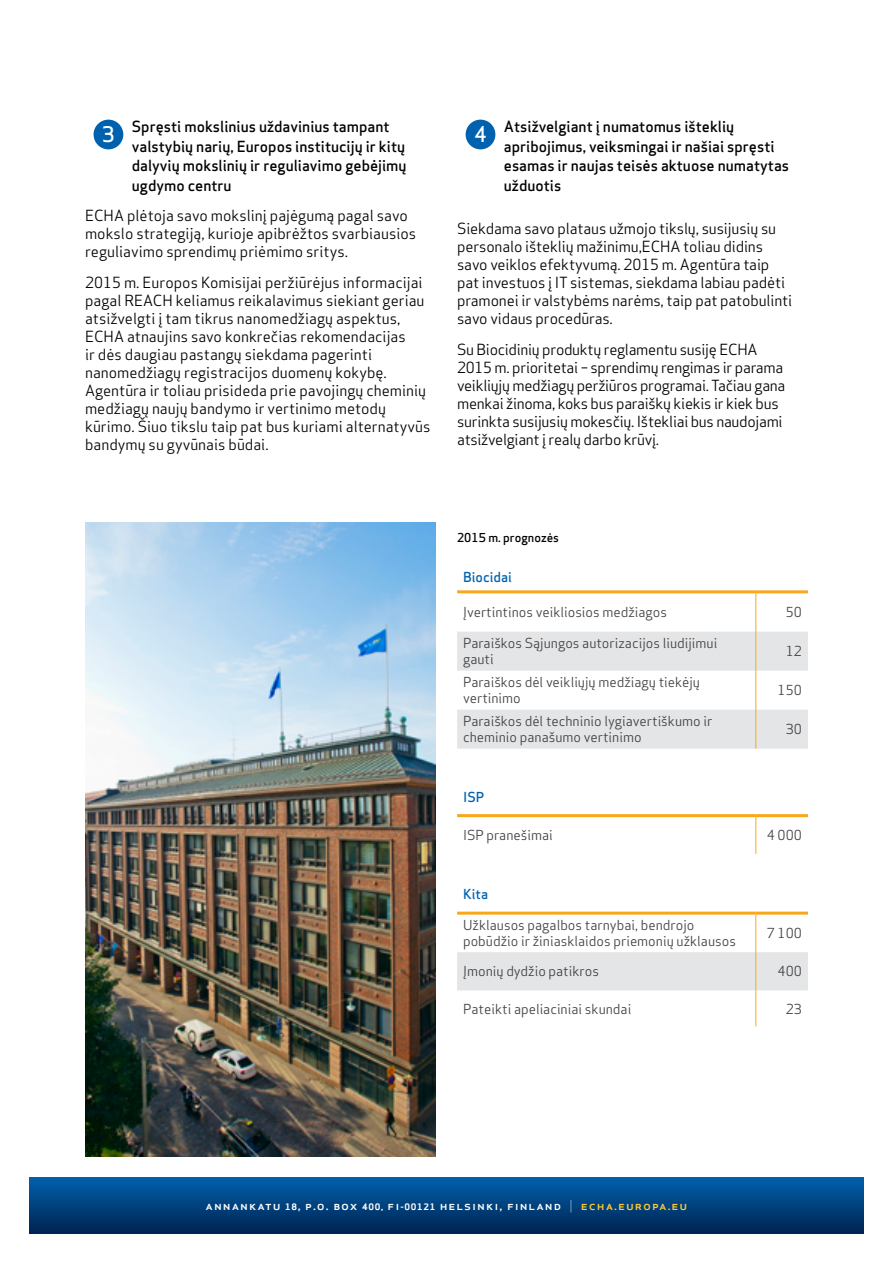
<style>
.page{position:relative;width:893px;height:1263px;background:#fff}
.page>*{position:absolute;margin:0;border:0;box-sizing:border-box;transform-origin:0 0}
.t1{font:500 21px "Apex Sans";color:#fff}
.t2{font:15px/18px "Apex Sans";color:#000}
.t3{font:15px/18px "Apex Sans";letter-spacing:-.02em;color:#000}
.t4{font:500 15px/19.5px "Apex Sans";color:#000}
.t5{font:13.5px/16.2px "Apex Sans";color:#414042}
.t6{font:500 13.5px "Apex Sans";color:#0061af}
.t7{font:500 12.15px "Apex Sans";letter-spacing:.075em;color:#fff;scale:1.08 1}
.t8{font:500 12px "Apex Sans";color:#000}
.s1{font-weight:700;font-size:8.7px}
.s2{font-weight:700;font-size:8.25px}
.s3{font-weight:300}
.s4{color:#ffc92f}
</style>
<div class="page">
<svg style="left:30px;top:1178px;width:833px;height:55px;background:#00417e"></svg>
<svg style="left:457px;top:632px;width:351px;height:117px"></svg>
<hr style="left:756px;top:593px;width:1px;height:39px;background:#faa61a">
<hr style="left:756px;top:632px;width:1px;height:39px;background:#faa61a">
<hr style="left:756px;top:671px;width:1px;height:39px;background:#faa61a">
<hr style="left:756px;top:710px;width:1px;height:39px;background:#faa61a">
<hr style="left:457px;top:590px;width:299px;height:3px;background:#faa61a">
<hr style="left:756px;top:590px;width:52px;height:3px;background:#faa61a">
<div style="left:466px;top:120px;width:29px;height:29px;background:#0061af;border-radius:50%"></div>
<div style="left:94px;top:120px;width:29px;height:29px;background:#0061af;border-radius:50%"></div>
<hr style="left:457px;top:814px;width:299px;height:3px;background:#faa61a">
<hr style="left:756px;top:814px;width:52px;height:3px;background:#faa61a">
<hr style="left:756px;top:817px;width:1px;height:37px;background:#faa61a">
<div style="left:457px;top:952px;width:351px;height:38px;background:#e4e5e6"></div>
<hr style="left:457px;top:912px;width:299px;height:3px;background:#faa61a">
<hr style="left:756px;top:912px;width:52px;height:3px;background:#faa61a">
<hr style="left:756px;top:915px;width:1px;height:37px;background:#faa61a">
<hr style="left:756px;top:952px;width:1px;height:38px;background:#faa61a">
<hr style="left:756px;top:990px;width:1px;height:36px;background:#faa61a">
<img style="left:85px;top:522px;width:351px;height:635px">
<p class="t4" style="left:132px;top:115px;width:276px">Spręsti mokslinius uždavinius tampant valstybių narių, Europos institucijų ir kitų dalyvių mokslinių ir reguliavimo gebėjimų ugdymo centru</p>
<p class="t2" style="left:85px;top:205px;width:333px">ECHA plėtoja savo mokslinį pajėgumą pagal savo mokslo strategiją, kurioje apibrėžtos svarbiausios reguliavimo sprendimų priėmimo sritys.</p>
<p class="t2" style="left:85px;top:272px;width:347px">2015 m. Europos Komisijai peržiūrėjus informacijai pagal REACH keliamus reikalavimus siekiant geriau atsižvelgti į tam tikrus nanomedžiagų aspektus, ECHA atnaujins savo konkrečias rekomendacijas<br>ir dės daugiau pastangų siekdama pagerinti nanomedžiagų registracijos duomenų kokybę.<br>Agentūra ir toliau prisideda prie pavojingų cheminių medžiagų naujų bandymo ir vertinimo metodų kūrimo. Šiuo tikslu taip pat bus kuriami alternatyvūs bandymų su gyvūnais būdai.</p>
<p class="t4" style="left:504px;top:115px;width:287px">Atsižvelgiant į numatomus išteklių apribojimus, veiksmingai ir našiai spręsti esamas ir naujas teisės aktuose numatytas užduotis</p>
<p class="t2" style="left:457px;top:218px;width:337px">Siekdama savo plataus užmojo tikslų, susijusių su personalo išteklių mažinimu,ECHA toliau didins savo veiklos efektyvumą. 2015 m. Agentūra taip pat investuos į IT sistemas, siekdama labiau padėti pramonei ir valstybėms narėms, taip pat patobulinti savo vidaus procedūras.</p>
<p class="t3" style="left:457px;top:339px;width:330px">Su Biocidinių produktų reglamentu susiję ECHA 2015 m. prioritetai – sprendimų rengimas ir parama veikliųjų medžiagų peržiūros programai. Tačiau gana menkai žinoma, koks bus paraiškų kiekis ir kiek bus surinkta susijusių mokesčių. Ištekliai bus naudojami atsižvelgiant į realų darbo krūvį.</p>
<h1 class="t1" style="left:102px;top:116px;width:14px">3</h1>
<h1 class="t1" style="left:474px;top:116px;width:14px">4</h1>
<p class="t8" style="left:457px;top:527px;width:103px">2015 m. prognozės</p>
<p class="t6" style="left:463px;top:565px;width:50px">Biocidai</p>
<p class="t5" style="left:463px;top:603px;width:205px">Įvertintinos veikliosios medžiagos</p>
<p class="t5" style="left:786px;top:603px;width:18px">50</p>
<p class="t5" style="left:463px;top:634px;width:256px">Paraiškos Sąjungos autorizacijos liudijimui gauti</p>
<p class="t5" style="left:786px;top:642px;width:18px">12</p>
<p class="t5" style="left:463px;top:673px;width:238px">Paraiškos dėl veikliųjų medžiagų tiekėjų vertinimo</p>
<p class="t5" style="left:778px;top:681px;width:26px">150</p>
<p class="t5" style="left:463px;top:712px;width:251px">Paraiškos dėl techninio lygiavertiškumo ir cheminio panašumo vertinimo</p>
<p class="t5" style="left:786px;top:720px;width:18px">30</p>
<p class="t6" style="left:463px;top:785px;width:23px">IS P</p>
<p class="t5" style="left:463px;top:825px;width:91px">ISP pranešimai</p>
<p class="t5" style="left:767px;top:825px;width:37px">4 000</p>
<p class="t6" style="left:463px;top:882px;width:27px">Kita</p>
<p class="t5" style="left:463px;top:916px;width:274px">Užklausos pagalbos tarnybai, bendrojo pobūdžio ir žiniasklaidos priemonių užklausos</p>
<p class="t5" style="left:767px;top:924px;width:37px">7 100</p>
<p class="t5" style="left:463px;top:962px;width:137px">Įmonių dydžio patikros</p>
<p class="t5" style="left:778px;top:962px;width:26px">400</p>
<p class="t5" style="left:463px;top:999px;width:170px">Pateikti apeliaciniai skundai</p>
<p class="t5" style="left:786px;top:999px;width:18px">23</p>
<p class="t7" style="left:206px;top:1195px;width:448px">annankatu <span class="s1">18</span>, p.o. box <span class="s1">400,</span> fi<span class="s2">-</span><span class="s1">00121</span> helsinki, finland <span class="s3">|</span> <span class="s4">echa.europa.eu</span></p>
</div>
